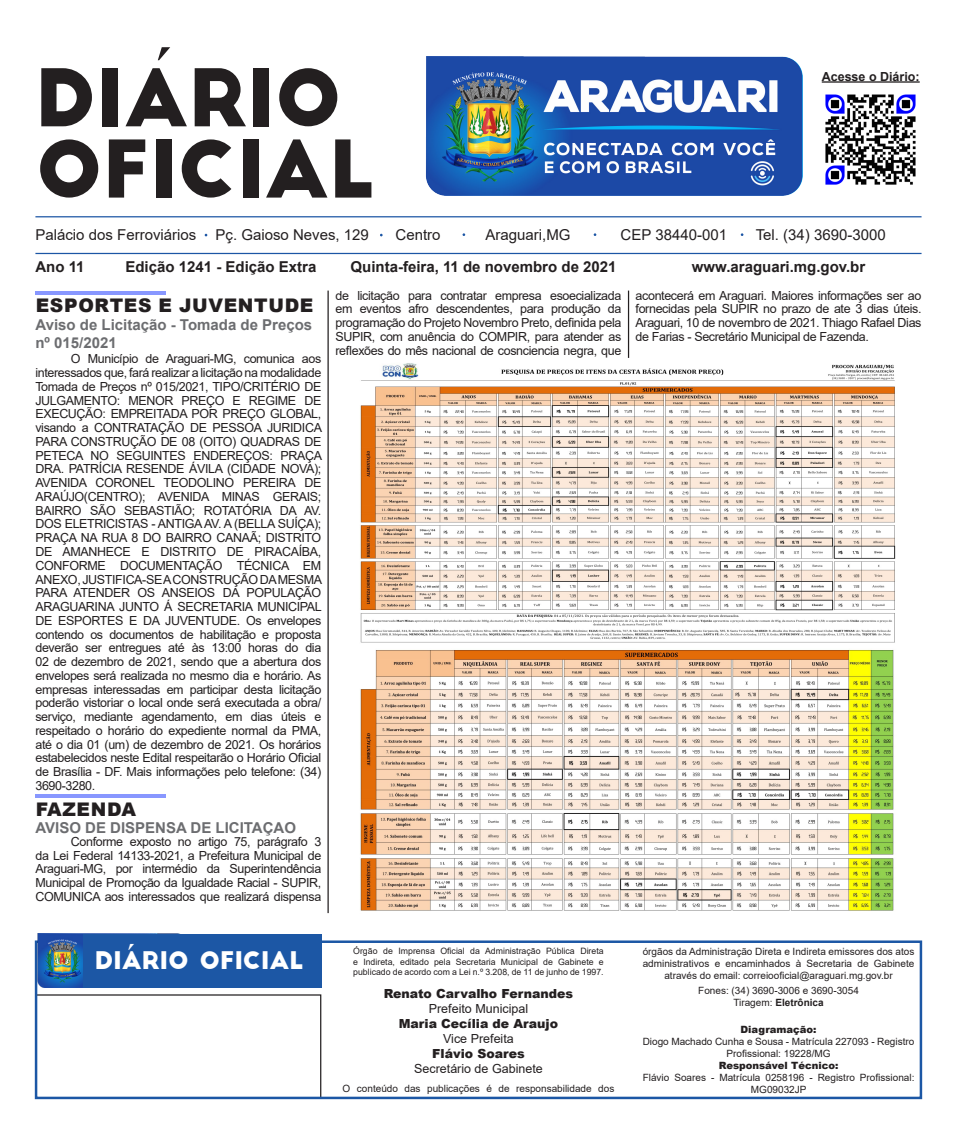
<style>
.page{position:relative;width:957px;height:1134px;background:#fff}
.page>*{position:absolute;margin:0;border:0;box-sizing:border-box;transform-origin:0 0}
.t1{font:77.5px "Big John";color:#231f20}
.t2{font:77.5px "Times New Roman";color:#231f20}
.t3{font:35px "Times New Roman";color:#fff}
.t4{font:23.75px "Big John";color:#fff}
.t5{font:900 18.75px "Arial";letter-spacing:.035em;color:#231f20}
.t6{font:15px "Arial";color:#231f20}
.t7{font:700 15px "Arial";color:#231f20}
.t8{font:700 15px/17.5px "Arial";color:#6c6d70}
.t9{font:12.5px/13.8px "Arial";letter-spacing:-.03em;color:#231f20;text-align:justify}
.t10{font:900 12.5px "Arial";color:#231f20}
.t11{font:12.5px "Arial";color:#231f20}
.t12{font:700 12.5px "Arial";color:#231f20}
.t13{font:10px/12px "Arial";color:#231f20;text-align:center}
.t14{font:900 10px "Arial";color:#231f20}
.t15{font:700 10px "Arial";color:#231f20}
.t16{font:8.75px/10.5px "Arial";color:#231f20;text-align:justify}
.s1{font-weight:400}
</style>
<div class="page">
<hr style="left:35px;top:216px;width:886px;height:1px;background:#1c56a5">
<hr style="left:35px;top:253px;width:886px;height:1px;background:#1c56a5">
<img style="left:425px;top:57px;width:377px;height:138px">
<div style="left:35px;top:940px;width:887px;height:159px;border:2px solid #1c57a5"></div>
<img style="left:35px;top:934px;width:48px;height:54px">
<div style="left:83px;top:934px;width:238px;height:54px;background:#1c57a5"></div>
<hr style="left:821px;top:81px;width:98px;height:2px;background:#231f20">
<img style="left:825px;top:94px;width:91px;height:91px">
<hr style="left:327px;top:291px;width:2px;height:622px;background:#231f20">
<hr style="left:628px;top:291px;width:1px;height:67px;background:#231f20">
<hr style="left:35px;top:291px;width:131px;height:3px;background:#02f">
<hr style="left:35px;top:794px;width:131px;height:4px;background:#8897ff">
<img style="left:360px;top:363px;width:536px;height:280px">
<img style="left:360px;top:649px;width:534px;height:262px">
<p class="t2" style="left:149px;top:19px;width:27px">´</p>
<p class="t1" style="left:35px;top:63px;width:308px">DIARIO</p>
<p class="t1" style="left:35px;top:134px;width:342px">OFICIAL</p>
<p class="t12" style="left:821px;top:67px;width:99px">Acesse o Diário:</p>
<p class="t6" style="left:35px;top:225px;width:162px">Palácio dos Ferroviários</p>
<p class="t6" style="left:215px;top:225px;width:155px">Pç. Gaioso Neves, 129</p>
<p class="t6" style="left:395px;top:225px;width:47px">Centro</p>
<p class="t6" style="left:485px;top:225px;width:87px">Araguari,MG</p>
<p class="t6" style="left:620px;top:225px;width:108px">CEP 38440-001</p>
<p class="t6" style="left:755px;top:225px;width:132px">Tel. (34) 3690-3000</p>
<p class="t7" style="left:692px;top:256px;width:175px">www.araguari.mg.gov.br</p>
<p class="t7" style="left:35px;top:256px;width:51px">Ano 11</p>
<p class="t7" style="left:125px;top:256px;width:192px">Edição 1241 - Edição Extra</p>
<p class="t7" style="left:350px;top:256px;width:267px">Quinta-feira, 11 de novembro de 2021</p>
<p class="t5" style="left:36px;top:292px;width:279px">ESPORTES E JUVENTUDE</p>
<p class="t8" style="left:35px;top:316px;width:278px">Aviso de Licitação - Tomada de Preços nº 015/2021</p>
<p class="t9" style="left:35px;top:352px;width:288px;text-indent:35px">O Município de Araguari-MG, comunica aos interessados que, fará realizar a licitação na modalidade Tomada de Preços nº 015/2021, TIPO/CRITÉRIO DE JULGAMENTO: MENOR PREÇO E REGIME DE EXECUÇÃO: EMPREITADA POR PREÇO GLOBAL, visando a CONTRATAÇÃO DE PESSOA JURIDICA PARA CONSTRUÇÃO DE 08 (OITO) QUADRAS DE PETECA NO SEGUINTES ENDEREÇOS: PRAÇA DRA. PATRÍCIA RESENDE ÁVILA (CIDADE NOVA); AVENIDA CORONEL TEODOLINO PEREIRA DE ARAÚJO(CENTRO); AVENIDA MINAS GERAIS; BAIRRO SÃO SEBASTIÃO; ROTATÓRIA DA AV.<br>DOS ELETRICISTAS - ANTIGA AV. A (BELLA SUÍÇA); PRAÇA NA RUA 8 DO BAIRRO CANAÃ; DISTRITO DE AMANHECE E DISTRITO DE PIRACAÍBA, CONFORME DOCUMENTAÇÃO TÉCNICA EM ANEXO, JUSTIFICA-SE A CONSTRUÇÃO DA MESMA PARA ATENDER OS ANSEIOS DA POPULAÇÃO ARAGUARINA JUNTO Á SECRETARIA MUNICIPAL DE ESPORTES E DA JUVENTUDE. Os envelopes contendo os documentos de habilitação e proposta deverão ser entregues até às 13:00 horas do dia 02 de dezembro de 2021, sendo que a abertura dos envelopes será realizada no mesmo dia e horário. As empresas interessadas em participar desta licitação poderão vistoriar o local onde será executada a obra/ serviço, mediante agendamento, em dias úteis e respeitado o horário do expediente normal da PMA, até o dia 01 (um) de dezembro de 2021. Os horários estabelecidos neste Edital respeitarão o Horário Oficial de Brasília - DF. Mais informações pelo telefone: (34)<br>3690-3280.</p>
<p class="t5" style="left:36px;top:796px;width:102px">FAZENDA</p>
<p class="t8" style="left:35px;top:819px;width:262px">AVISO DE DISPENSA DE LICITAÇAO</p>
<p class="t9" style="left:35px;top:835px;width:287px;text-indent:35px">Conforme exposto no artigo 75, parágrafo 3 da Lei Federal 14133-2021, a Prefeitura Municipal de Araguari-MG, por intermédio da Superintendência Municipal de Promoção da Igualdade Racial - SUPIR, COMUNICA aos interessados que realizará dispensa</p>
<p class="t9" style="left:335px;top:288px;width:287px">de licitação para contratar empresa esoecializada em eventos afro descendentes, para produção da programação do Projeto Novembro Preto, definida pela SUPIR, com anuência do COMPIR, para atender as reflexões do mês nacional de cosnciencia negra, que</p>
<p class="t9" style="left:635px;top:288px;width:287px">acontecerá em Araguari. Maiores informações ser ao fornecidas pela SUPIR no prazo de ate 3 dias úteis.<br>Araguari, 10 de novembro de 2021. Thiago Rafael Dias de Farias - Secretário Municipal de Fazenda.</p>
<p class="t3" style="left:125px;top:931px;width:13px">´</p>
<p class="t4" style="left:95px;top:950px;width:211px">DIARIO OFICIAL</p>
<p class="t16" style="left:353px;top:946px;width:252px">Órgão de Imprensa Oficial da Administração Pública Direta e Indireta, editado pela Secretaria Municipal de Gabinete e publicado de acordo com a Lei n.º 3.208, de 11 de junho de 1997.</p>
<p class="t10" style="left:384px;top:984px;width:191px">Renato Carvalho Fernandes</p>
<p class="t11" style="left:429px;top:1000px;width:101px">Prefeito Municipal</p>
<p class="t10" style="left:399px;top:1014px;width:161px">Maria Cecília de Araujo</p>
<p class="t11" style="left:443px;top:1030px;width:72px">Vice Prefeita</p>
<p class="t10" style="left:432px;top:1044px;width:94px">Flávio Soares</p>
<p class="t11" style="left:414px;top:1060px;width:130px">Secretário de Gabinete</p>
<p class="t13" style="left:343px;top:1083px;width:273px">O conteúdo das publicações é de responsabilidade dos</p>
<p class="t13" style="left:643px;top:946px;width:273px">órgãos da Administração Direta e Indireta emissores dos atos administrativos e encaminhados à Secretaria de Gabinete através do email: correiooficial@araguari.mg.gov.br</p>
<p class="t13" style="left:698px;top:985px;width:162px">Fones: (34) 3690-3006 e 3690-3054</p>
<p class="t15" style="left:733px;top:996px;width:92px"><span class="s1">Tiragem:</span> Eletrônica</p>
<p class="t14" style="left:740px;top:1022px;width:78px">Diagramação:</p>
<p class="t13" style="left:643px;top:1036px;width:273px">Diogo Machado Cunha e Sousa - Matrícula 227093 - Registro<br>Profissional: 19228/MG</p>
<p class="t14" style="left:719px;top:1058px;width:121px">Responsável Técnico:</p>
<p class="t13" style="left:643px;top:1072px;width:273px">Flávio Soares - Matrícula 0258196 - Registro Profissional:<br>MG09032JP</p>
</div>
